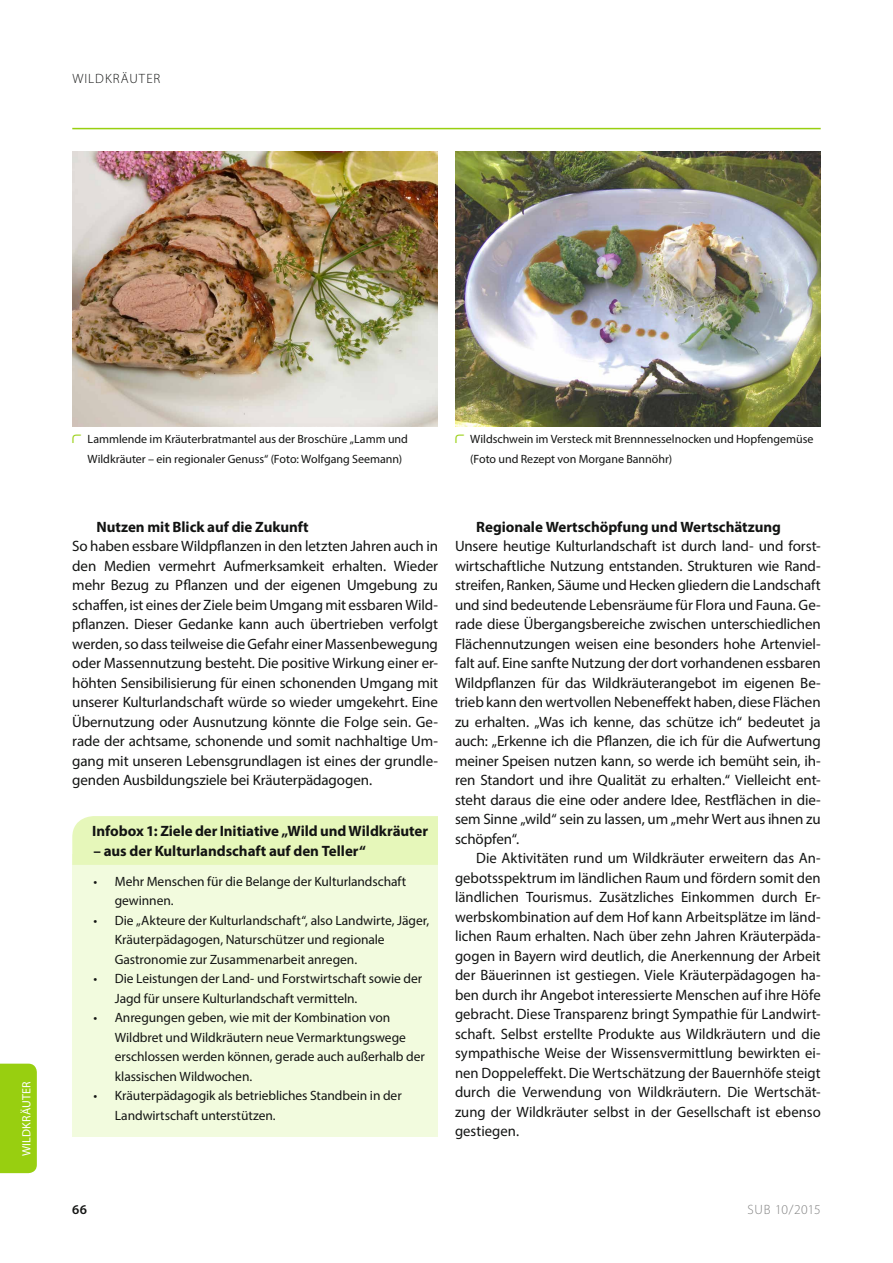
<style>
.page{position:relative;width:893px;height:1263px;background:#fff}
.page>*{position:absolute;margin:0;border:0;box-sizing:border-box;transform-origin:0 0}
.t1{font:15px/19.5px "Myriad Pro";letter-spacing:-.01em;color:#131413;text-align:justify}
.t2{font:700 15px "Myriad Pro";letter-spacing:-.005em;color:#131413}
.t3{font:13.5px/19.5px "Myriad Pro";letter-spacing:-.005em;color:#131413}
.t4{font:300 13.5px "Myriad Pro";letter-spacing:.075em;color:#131413}
.t5{font:300 13.5px "Myriad Pro";letter-spacing:.025em;color:#818181}
.t6{font:600 13.5px "Myriad Pro";color:#131413}
.t7{font:12px/19.5px "Myriad Pro";color:#131413}
.t8{font:12px "Myriad Pro";letter-spacing:.02em;color:#fff}
.s1{font-family:"fueak schriftaufzaehlung";color:#98cf10}
</style>
<div class="page">
<hr style="left:72px;top:128px;width:749px;height:1px;background:#98cf10">
<img style="left:72px;top:152px;width:366px;height:274px">
<div style="left:72px;top:854px;width:366px;height:282px;background:#f2fbde"></div>
<div style="left:72px;top:816px;width:366px;height:49px;background:#e6f7ba"></div>
<img style="left:455px;top:152px;width:366px;height:274px">
<div style="left:0;top:1064px;width:37px;height:109px;background:#98cf10"></div>
<p class="t4" style="left:72px;top:71px;width:89px">WILDKRÄUTER</p>
<p class="t8" style="left:19px;top:1156px;width:77px;rotate:-90deg">WILDKRÄUTER</p>
<p class="t7" style="left:88px;top:429px;width:322px;text-indent:-15px"><span class="s1">A</span> Lammlende im Kräuterbratmantel aus der Broschüre „Lamm und<br>Wildkräuter – ein regionaler Genuss“ (Foto: Wolfgang Seemann)</p>
<p class="t7" style="left:470px;top:429px;width:345px;text-indent:-15px"><span class="s1">A</span> Wildschwein im Versteck mit Brennnesselnocken und Hopfengemüse (Foto und Rezept von Morgane Bannöhr)</p>
<p class="t2" style="left:96px;top:517px;width:214px">Nutzen mit Blick auf die Zukunft</p>
<p class="t1" style="left:72px;top:536px;width:367px">So haben essbare Wildpflanzen in den letzten Jahren auch in den Medien vermehrt Aufmerksamkeit erhalten. Wieder mehr Bezug zu Pflanzen und der eigenen Umgebung zu schaffen, ist eines der Ziele beim Umgang mit essbaren Wild&shy;pflanzen. Dieser Gedanke kann auch übertrieben verfolgt werden, so dass teilweise die Gefahr einer Massenbewegung oder Massennutzung besteht. Die positive Wirkung einer er&shy;höhten Sensibilisierung für einen schonenden Umgang mit unserer Kulturlandschaft würde so wieder umgekehrt. Eine Übernutzung oder Ausnutzung könnte die Folge sein. Ge&shy;rade der achtsame, schonende und somit nachhaltige Um&shy;gang mit unseren Lebensgrundlagen ist eines der grundle&shy;genden Ausbildungsziele bei Kräuterpädagogen.</p>
<p class="t2" style="left:92px;top:821px;width:337px">Infobox 1: Ziele der Initiative „Wild und Wildkräuter</p>
<p class="t2" style="left:94px;top:841px;width:274px">– aus der Kulturlandschaft auf den Teller“</p>
<p class="t3" style="left:115px;top:871px;width:293px;text-indent:-21px">• Mehr Menschen für die Belange der Kulturlandschaft gewinnen.</p>
<p class="t3" style="left:115px;top:910px;width:316px;text-indent:-21px">• Die „Akteure der Kulturlandschaft“, also Landwirte, Jäger,<br>Kräuterpädagogen, Naturschützer und regionale<br>Gastronomie zur Zusammenarbeit anregen.</p>
<p class="t3" style="left:115px;top:968px;width:309px;text-indent:-21px">• Die Leistungen der Land- und Forstwirtschaft sowie der<br>Jagd für unsere Kulturlandschaft vermitteln.</p>
<p class="t3" style="left:115px;top:1007px;width:312px;text-indent:-21px">• Anregungen geben, wie mit der Kombination von Wildbret und Wildkräutern neue Vermarktungswege erschlossen werden können, gerade auch außerhalb der klassischen Wildwochen.</p>
<p class="t3" style="left:115px;top:1085px;width:288px;text-indent:-21px">• Kräuterpädagogik als betriebliches Standbein in der<br>Landwirtschaft unterstützen.</p>
<p class="t2" style="left:476px;top:517px;width:306px">Regionale Wertschöpfung und Wertschätzung</p>
<p class="t1" style="left:455px;top:536px;width:367px">Unsere heutige Kulturlandschaft ist durch land- und forst&shy;wirtschaftliche Nutzung entstanden. Strukturen wie Rand&shy;streifen, Ranken, Säume und Hecken gliedern die Landschaft und sind bedeutende Lebensräume für Flora und Fauna. Ge&shy;rade diese Übergangsbereiche zwischen unterschiedlichen Flächennutzungen weisen eine besonders hohe Artenviel&shy;falt auf. Eine sanfte Nutzung der dort vorhandenen essbaren Wildpflanzen für das Wildkräuterangebot im eigenen Be&shy;trieb kann den wertvollen Nebeneffekt haben, diese Flächen zu erhalten. „Was ich kenne, das schütze ich“ bedeutet ja auch: „Erkenne ich die Pflanzen, die ich für die Aufwertung meiner Speisen nutzen kann, so werde ich bemüht sein, ih&shy;ren Standort und ihre Qualität zu erhalten.“ Vielleicht ent&shy;steht daraus die eine oder andere Idee, Restflächen in die&shy;sem Sinne „wild“ sein zu lassen, um „mehr Wert aus ihnen zu schöpfen“.</p>
<p class="t1" style="left:455px;top:848px;width:367px;text-indent:21px">Die Aktivitäten rund um Wildkräuter erweitern das An&shy;gebotsspektrum im ländlichen Raum und fördern somit den ländlichen Tourismus. Zusätzliches Einkommen durch Er&shy;werbskombination auf dem Hof kann Arbeitsplätze im länd&shy;lichen Raum erhalten. Nach über zehn Jahren Kräuterpäda&shy;gogen in Bayern wird deutlich, die Anerkennung der Arbeit der Bäuerinnen ist gestiegen. Viele Kräuterpädagogen ha&shy;ben durch ihr Angebot interessierte Menschen auf ihre Höfe gebracht. Diese Transparenz bringt Sympathie für Landwirt&shy;schaft. Selbst erstellte Produkte aus Wildkräutern und die sympathische Weise der Wissensvermittlung bewirkten ei&shy;nen Doppeleffekt. Die Wertschätzung der Bauernhöfe steigt durch die Verwendung von Wildkräutern. Die Wertschät&shy;zung der Wildkräuter selbst in der Gesellschaft ist ebenso gestiegen.</p>
<p class="t6" style="left:72px;top:1201px;width:16px">66</p>
<p class="t5" style="left:747px;top:1202px;width:75px">SUB 10/2015</p>
</div>
